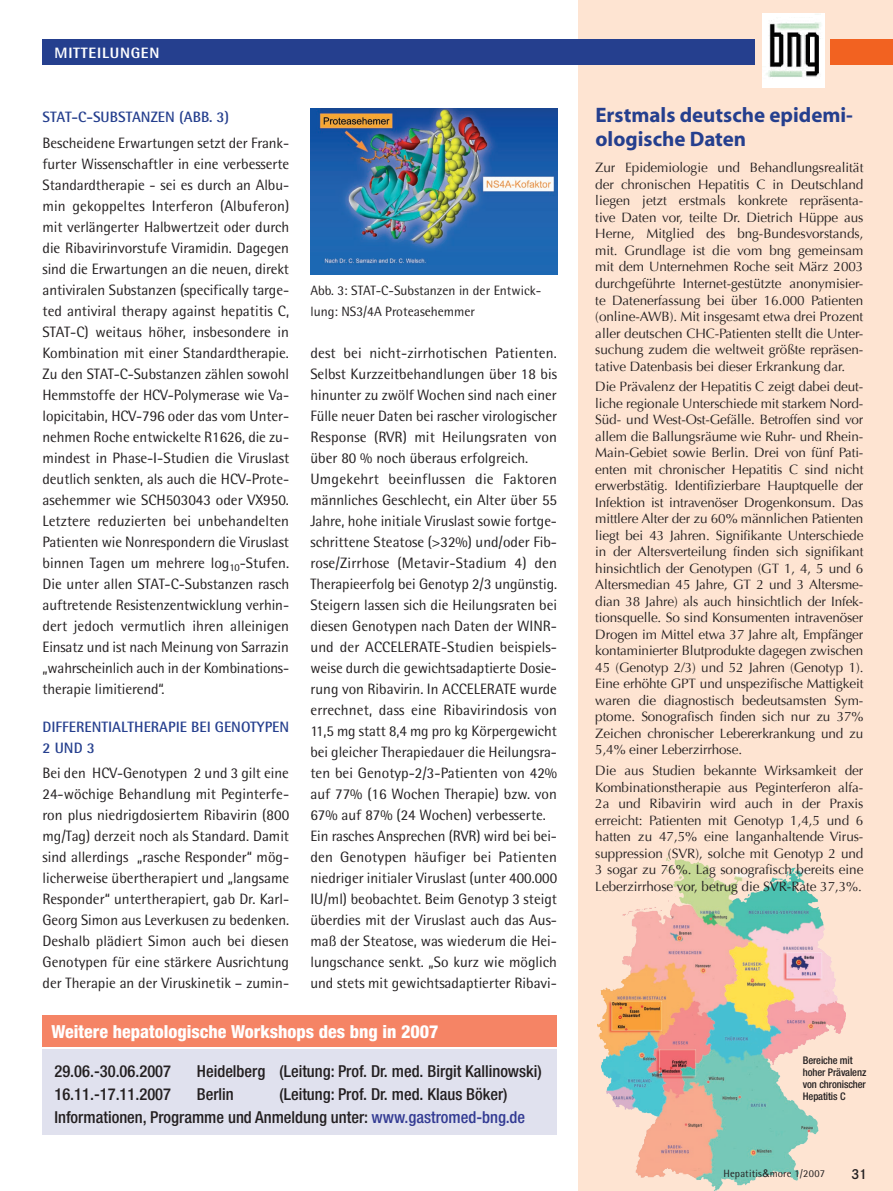
<style>
.page{position:relative;width:893px;height:1191px;background:#fff}
.page>*{position:absolute;margin:0;border:0;box-sizing:border-box;transform-origin:0 0}
.heading_1{font:700 21px/24px "Myriad";color:#253f8e}
.t1{font:800 condensed 18px "Helvetica Neue";color:#fff}
.t2{font:500 condensed 16.5px "Helvetica Neue";color:#231f20}
.Fliesstext{font:15px/21px "Rotis Semi Sans";color:#231f20;text-align:justify}
.Fliesstext-2{font:700 15px/21px "Rotis Semi Sans";color:#253f8e}
.Rubriken{font:800 15px "Rotis Semi Sans";letter-spacing:.05em;color:#fff}
.t3{font:600 15px "Corporate S";color:#231f20}
.t4{font:13.5px/16.5px "Optima";letter-spacing:-.005em;color:#231f20;text-align:justify}
.BU_s_schwarz{font:13.5px/21px "Rotis Semi Sans";color:#231f20}
.BU_s{font:500 condensed 10.5px/12px "Helvetica Neue";letter-spacing:-.01em;color:#231f20}
.t5{font:10.5px "Rotis Semi Sans";letter-spacing:.015em;color:#231f20}
.s1{color:#333b93}
.s2{font-family:"Arial"}
</style>
<div class="page">
<div style="left:578px;top:0;width:315px;height:1191px;background:#fee4d2"></div>
<img style="left:597px;top:853px;width:249px;height:338px">
<div style="left:831px;top:39px;width:62px;height:25px;background:#f26221"></div>
<div style="left:43px;top:39px;width:712px;height:25px;background:#253f8e"></div>
<img style="left:762px;top:13px;width:63px;height:75px">
<img style="left:310px;top:108px;width:247px;height:166px">
<div style="left:43px;top:1049px;width:514px;height:85px;background:#e0e1ee"></div>
<div style="left:43px;top:1015px;width:514px;height:32px;background:#f58465"></div>
<p class="Rubriken" style="left:55px;top:43px;width:106px">MITTEILUNGEN</p>
<p class="Fliesstext-2" style="left:43px;top:106px;width:188px">STAT-C-SUBSTANZEN (ABB. 3)</p>
<p class="Fliesstext" style="left:43px;top:132px;width:248px">Bescheidene Erwartungen setzt der Frank&shy;furter Wissenschaftler in eine verbesserte Standardtherapie - sei es durch an Albu&shy;min gekoppeltes Interferon (Albuferon) mit verlängerter Halbwertzeit oder durch die Ribavirinvorstufe Viramidin. Dagegen sind die Erwartungen an die neuen, direkt antiviralen Substanzen (specifically targe&shy;ted antiviral therapy against hepatitis C, STAT-C) weitaus höher, insbesondere in Kombination mit einer Standardtherapie.<br>Zu den STAT-C-Substanzen zählen sowohl Hemmstoffe der HCV-Polymerase wie Va&shy;lopicitabin, HCV-796 oder das vom Unter&shy;nehmen Roche entwickelte R1626, die zu&shy;mindest in Phase-I-Studien die Viruslast deutlich senkten, als auch die HCV-Prote&shy;asehemmer wie SCH503043 oder VX950.<br>Letztere reduzierten bei unbehandelten Patienten wie Nonrespondern die Viruslast binnen Tagen um mehrere log<sub>10</sub>-Stufen.<br>Die unter allen STAT-C-Substanzen rasch auftretende Resistenzentwicklung verhin&shy;dert jedoch vermutlich ihren alleinigen Einsatz und ist nach Meinung von Sarrazin „wahrscheinlich auch in der Kombinations&shy;therapie limitierend“.</p>
<p class="Fliesstext-2" style="left:43px;top:715px;width:248px">DIFFERENTIALTH ERAPIE BEI GENOTYPEN<br>2 UND 3</p>
<p class="Fliesstext" style="left:43px;top:762px;width:248px">Bei den HCV-Genotypen 2 und 3 gilt eine 24-wöchige Behandlung mit Peginterfe&shy;ron plus niedrigdosiertem Ribavirin (800 mg/Tag) derzeit noch als Standard. Damit sind allerdings „rasche Responder“ mög&shy;licherweise übertherapiert und „langsame Responder“ untertherapiert, gab Dr. Karl-Georg Simon aus Leverkusen zu bedenken.<br>Deshalb plädiert Simon auch bei diesen Genotypen für eine stärkere Ausrichtung der Therapie an der Viruskinetik – zumin-</p>
<p class="BU_s_schwarz" style="left:310px;top:280px;width:232px">Abb. 3: STAT-C-Substanzen in der Entwick&shy;lung: NS3/4A Proteasehemmer</p>
<p class="Fliesstext" style="left:310px;top:342px;width:248px">dest bei nicht-zirrhotischen Patienten.<br>Selbst Kurzzeitbehandlungen über 18 bis hinunter zu zwölf Wochen sind nach einer Fülle neuer Daten bei rascher virologischer Response (RVR) mit Heilungsraten von über 80 % noch überaus erfolgreich.</p>
<p class="Fliesstext" style="left:310px;top:468px;width:248px">Umgekehrt beeinflussen die Faktoren männliches Geschlecht, ein Alter über 55<br>Jahre, hohe initiale Viruslast sowie fortge&shy;schrittene Steatose (&gt;32%) und/oder Fib&shy;rose/Zirrhose (Metavir-Stadium 4) den Therapieerfolg bei Genotyp 2/3 ungünstig.<br>Steigern lassen sich die Heilungsraten bei diesen Genotypen nach Daten der WINR&shy;und der ACCELERATE-Studien beispiels&shy;weise durch die gewichtsadaptierte Dosie&shy;rung von Ribavirin. In ACCELERATE wurde errechnet, dass eine Ribavirindosis von 11,5 mg statt 8,4 mg pro kg Körpergewicht bei gleicher Therapiedauer die Heilungsra&shy;ten bei Genotyp-2/3-Patienten von 42% auf 77% (16 Wochen Therapie) bzw. von 67% auf 87% (24 Wochen) verbesserte.</p>
<p class="Fliesstext" style="left:310px;top:825px;width:248px">Ein rasches Ansprechen (RVR) wird bei bei&shy;den Genotypen häufiger bei Patienten niedriger initialer Viruslast (unter 400.000<br>IU/ml) beobachtet. Beim Genotyp 3 steigt überdies mit der Viruslast auch das Aus&shy;maß der Steatose, was wiederum die Hei&shy;lungschance senkt. „So kurz wie möglich und stets mit gewichtsadaptierter Ribavi-</p>
<p class="t1" style="left:52px;top:1020px;width:389px">Weitere hepatologische Workshops des bng in 2007</p>
<p class="t2" style="left:54px;top:1060px;width:118px">29.06.-30.06.2007</p>
<p class="t2" style="left:197px;top:1060px;width:346px">Heidelberg (Leitung: Prof. Dr. med. Birgit Kallinowski)</p>
<p class="t2" style="left:54px;top:1084px;width:118px">16.11.-17.11.2007</p>
<p class="t2" style="left:197px;top:1084px;width:38px">Berlin</p>
<p class="t2" style="left:279px;top:1084px;width:230px">(Leitung: Prof. Dr. med. Klaus Böker)</p>
<p class="t2" style="left:54px;top:1107px;width:472px">Informationen, Programme und Anmeldung unter: <span class="s1">www.gastromed-bng.de</span></p>
<p class="heading_1" style="left:595px;top:104px;width:259px">Erstmals deutsche epidemi&shy;ologische Daten</p>
<p class="t4" style="left:595px;top:160px;width:270px">Zur Epidemiologie und Behandlungsrealität der chronischen Hepatitis C in Deutschland liegen jetzt erstmals konkrete repräsenta&shy;tive Daten vor, teilte Dr. Dietrich Hüppe aus Herne, Mitglied des bng-Bundesvorstands, mit. Grundlage ist die vom bng gemeinsam mit dem Unternehmen Roche seit März 2003 durchgeführte Internet-gestützte anonymisier&shy;te Datenerfassung bei über 16.000 Patienten (online-AWB). Mit insgesamt etwa drei Prozent aller deutschen CHC-Patienten stellt die Unter&shy;suchung zudem die weltweit größte repräsen&shy;tative Datenbasis bei dieser Erkrankung dar.</p>
<p class="t4" style="left:595px;top:378px;width:270px">Die Prävalenz der Hepatitis C zeigt dabei deut&shy;liche regionale Unterschiede mit starkem Nord-Süd- und West-Ost-Gefälle. Betroffen sind vor allem die Ballungsräume wie Ruhr- und Rhein-Main-Gebiet sowie Berlin. Drei von fünf Pati&shy;enten mit chronischer Hepatitis C sind nicht erwerbstätig. Identifizierbare Hauptquelle der Infektion ist intravenöser Drogenkonsum. Das mittlere Alter der zu 60% männlichen Patienten liegt bei 43 Jahren. Signifikante Unterschiede in der Altersverteilung finden sich signifikant hinsichtlich der Genotypen (GT 1, 4, 5 und 6<br>Altersmedian 45 Jahre, GT 2 und 3 Altersme&shy;dian 38 Jahre) als auch hinsichtlich der Infek&shy;tionsquelle. So sind Konsumenten intravenöser Drogen im Mittel etwa 37 Jahre alt, Empfänger kontaminierter Blutprodukte dagegen zwischen 45 (Genotyp 2/3) und 52 Jahren (Genotyp 1).<br>Eine erhöhte GPT und unspezifische Mattigkeit waren die diagnostisch bedeutsamsten Sym&shy;ptome. Sonografisch finden sich nur zu 37% Zeichen chronischer Lebererkrankung und zu 5,4% einer Leberzirrhose.</p>
<p class="t4" style="left:595px;top:762px;width:270px">Die aus Studien bekannte Wirksamkeit der Kombinationstherapie aus Peginterferon alfa-2a und Ribavirin wird auch in der Praxis erreicht: Patienten mit Genotyp 1,4,5 und 6 hatten zu 47,5% eine langanhaltende Virus&shy;suppression (SVR), solche mit Genotyp 2 und 3 sogar zu 76%. Lag sonografisch bereits eine Leberzirrhose vor, betrug die SVR-Rate 37,3%.</p>
<p class="BU_s" style="left:803px;top:1054px;width:65px">Bereiche mit hoher Prävalenz von chronischer<br>Hepatitis C</p>
<p class="t5" style="left:723px;top:1167px;width:103px">Hepatitis<span class="s2">&amp;</span>more 1/2007</p>
<p class="t3" style="left:851px;top:1165px;width:17px">31</p>
</div>
